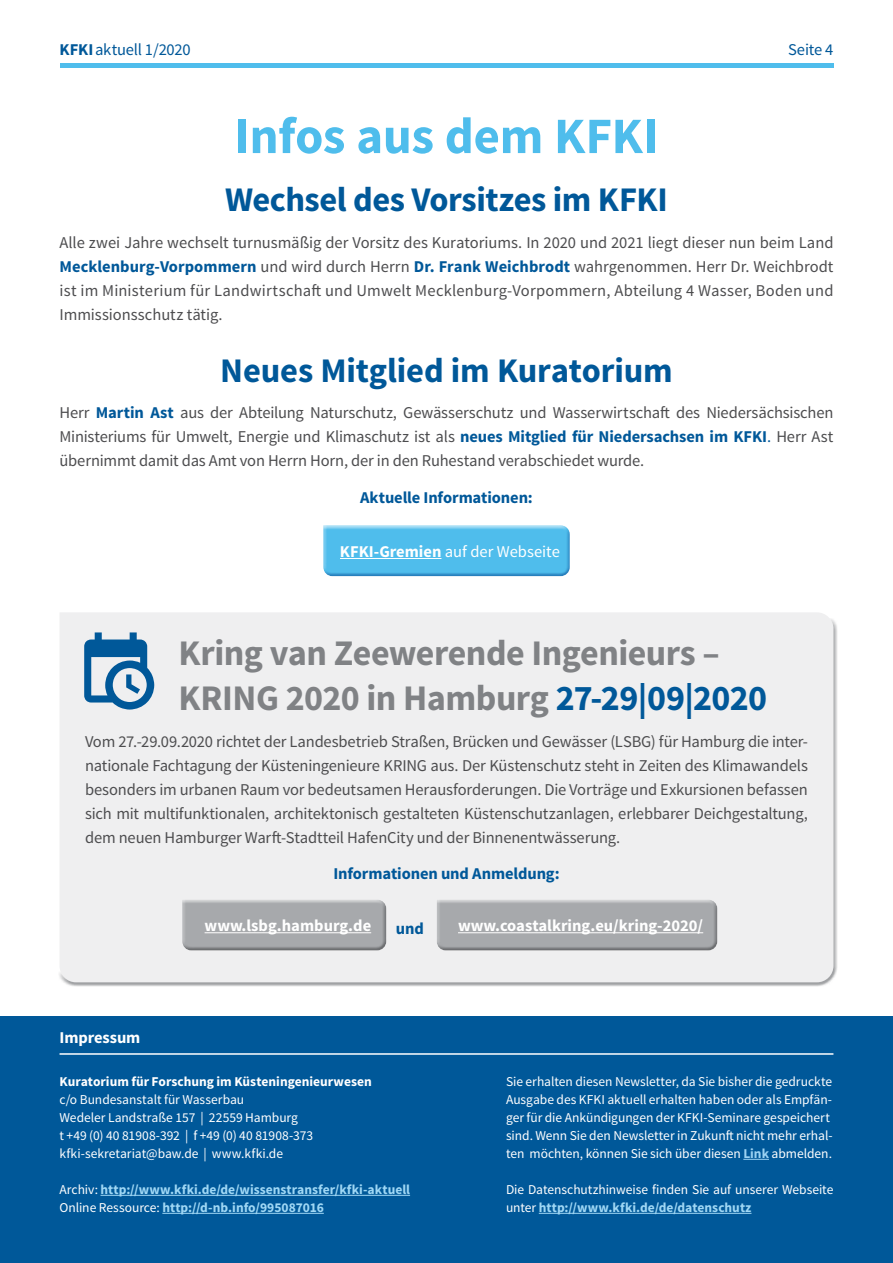
<style>
.page{position:relative;width:893px;height:1263px;background:#fff}
.page>*{position:absolute;margin:0;border:0;box-sizing:border-box;transform-origin:0 0}
.t1{font:700 51px "Source Sans Pro";letter-spacing:-.01em;color:#4fbdec}
.t2{font:700 36px/45px "Source Sans Pro";letter-spacing:-.015em;color:#808285}
.t3{font:700 34.5px "Source Sans Pro";letter-spacing:-.01em;color:#005899}
.t4{font:16.5px/24px "Source Sans Pro";letter-spacing:-.005em;color:#4d4d4f;text-align:justify}
.t5{font:700 16.5px "Source Sans Pro";color:#fff}
.t6{font:700 16.5px "Source Sans Pro";letter-spacing:-.005em;color:#005899}
.t7{font:16.5px "Source Sans Pro";color:#fff}
.t8{font:16.5px "Source Sans Pro";letter-spacing:-.015em;color:#005899}
.t9{font:13.5px/18px "Source Sans Pro";letter-spacing:-.005em;color:#fff}
.t10{font:700 13.5px/18px "Source Sans Pro";color:#a0d8f5}
.t11{font:700 13.5px "Source Sans Pro";color:#fff}
.s1{font-weight:700}
.s2{font-weight:700;color:#005899}
.s3{color:#005899}
.s4{font-weight:400;color:#fff}
.s5{font-weight:700;color:#9bd2f3}
.s6{font-weight:700;color:#a0d8f5}
</style>
<div class="page">
<div style="left:58px;top:617px;width:780px;height:370px;background:#808285;opacity:.75"></div>
<div style="left:60px;top:612px;width:773px;height:370px;background:#efeff0"></div>
<div style="left:177px;top:895px;width:211px;height:53px;background:#fff;opacity:.75"></div>
<div style="left:179px;top:901px;width:212px;height:54px;background:#4d4d4f;opacity:.5"></div>
<div style="left:432px;top:895px;width:287px;height:53px;background:#fff;opacity:.75"></div>
<div style="left:434px;top:901px;width:288px;height:51px;background:#4d4d4f;opacity:.5"></div>
<div style="left:0;top:1016px;width:893px;height:247px;background:#005899"></div>
<svg style="left:743px;top:1159px;width:26px;height:1px"></svg>
<hr style="left:539px;top:1213px;width:212px;height:1px;background:#a0d8f5">
<hr style="left:60px;top:1053px;width:773px;height:2px;background:#fff">
<hr style="left:101px;top:1195px;width:309px;height:1px;background:#a0d8f5">
<hr style="left:162px;top:1213px;width:162px;height:1px;background:#a0d8f5">
<hr style="left:60px;top:64px;width:773px;height:4px;background:#4fbdec">
<div style="left:319px;top:521px;width:253px;height:52px;background:#fff;opacity:.75"></div>
<div style="left:321px;top:527px;width:253px;height:54px;background:#005899;opacity:.5"></div>
<div style="left:84px;top:631px;width:70px;height:78px;background:#efeff0"></div>
<p class="t8" style="left:60px;top:39px;width:133px"><span class="s1">KFKI</span>aktuell 1/2020</p>
<p class="t8" style="left:788px;top:39px;width:47px">Seite 4</p>
<h1 class="t1" style="left:235px;top:103px;width:425px">Infos aus dem KFKI</h1>
<h3 class="t3" style="left:225px;top:177px;width:444px">Wechsel des Vorsitzes im KFKI</h3>
<p class="t4" style="left:60px;top:230px;width:775px">Alle zwei Jahre wechselt turnusmäßig der Vorsitz des Kuratoriums. In 2020 und 2021 liegt dieser nun beim Land <span class="s2">Mecklenburg-Vorpommern</span> und wird durch Herrn <span class="s2">Dr. Frank Weichbrodt</span> wahrgenommen. Herr Dr. Weichbrodt ist im Ministerium für Landwirtschaft und Umwelt Mecklenburg-Vorpommern, Abteilung 4 Wasser, Boden und Immissionsschutz tätig.</p>
<h3 class="t3" style="left:220px;top:348px;width:454px">Neues Mitglied im Kuratorium</h3>
<p class="t4" style="left:60px;top:401px;width:775px">Herr <span class="s2">Martin Ast</span> aus der Abteilung Naturschutz, Gewässerschutz und Wasserwirtschaft des Niedersächsischen Ministeriums für Umwelt, Energie und Klimaschutz ist als <span class="s2">neues Mitglied für Niedersachsen im KFKI</span><span class="s3">.</span> Herr Ast übernimmt damit das Amt von Herrn Horn, der in den Ruhestand verabschiedet wurde.</p>
<p class="t6" style="left:360px;top:487px;width:174px">Aktuelle Informationen:</p>
<p class="t7" style="left:340px;top:541px;width:221px"><span class="s1">KFKI-Gremien</span> auf der Webseite</p>
<h2 class="t2" style="left:179px;top:632px;width:590px">Kring van Zeewerende Ingenieurs –<br>KRING 2020 in Hamburg <span class="s3">27-29|09|2020</span></h2>
<p class="t4" style="left:85px;top:729px;width:724px">Vom 27.-29.09.2020 richtet der Landesbetrieb Straßen, Brücken und Gewässer (LSBG) für Hamburg die inter&shy;nationale Fachtagung der Küsteningenieure KRING aus. Der Küstenschutz steht in Zeiten des Klimawandels besonders im urbanen Raum vor bedeutsamen Herausforderungen. Die Vorträge und Exkursionen befassen sich mit multifunktionalen, architektonisch gestalteten Küstenschutzanlagen, erlebbarer Deichgestaltung, dem neuen Hamburger Warft-Stadtteil HafenCity und der Binnenentwässerung.</p>
<p class="t6" style="left:333px;top:863px;width:228px">Informationen und Anmeldung:</p>
<p class="t5" style="left:205px;top:915px;width:168px">www.lsbg.hamburg.de</p>
<p class="t6" style="left:396px;top:918px;width:30px">und</p>
<p class="t5" style="left:458px;top:915px;width:247px">www.coastalkring.eu/kring-2020/</p>
<p class="t5" style="left:60px;top:1026px;width:82px">Impressum</p>
<p class="t11" style="left:60px;top:1073px;width:314px">Kuratorium für Forschung im Küsteningenieurwesen</p>
<p class="t9" style="left:60px;top:1091px;width:255px">c/o Bundesanstalt für Wasserbau<br>Wedeler Landstraße 157 | 22559 Hamburg<br>t +49 (0) 40 81908-392 | f +49 (0) 40 81908-373 kfki-sekretariat@baw.de | www.kfki.de</p>
<p class="t10" style="left:60px;top:1181px;width:352px"><span class="s4">Archiv:</span> http://www.kfki.de/de/wissenstransfer/kfki-aktuell<br><span class="s4">Online Ressource:</span> http://d-nb.info/995087016</p>
<p class="t9" style="left:506px;top:1073px;width:328px">Sie erhalten diesen Newsletter, da Sie bisher die gedruckte Ausgabe des KFKI aktuell erhalten haben oder als Empfän&shy;ger für die Ankündigungen der KFKI-Seminare gespeichert sind. Wenn Sie den Newsletter in Zukunft nicht mehr erhal&shy;ten möchten, können Sie sich über diesen <span class="s5">Link</span> abmelden.</p>
<p class="t9" style="left:506px;top:1181px;width:329px">Die Datenschutzhinweise finden Sie auf unserer Webseite unter <span class="s6">http://www.kfki.de/de/datenschutz</span></p>
</div>
